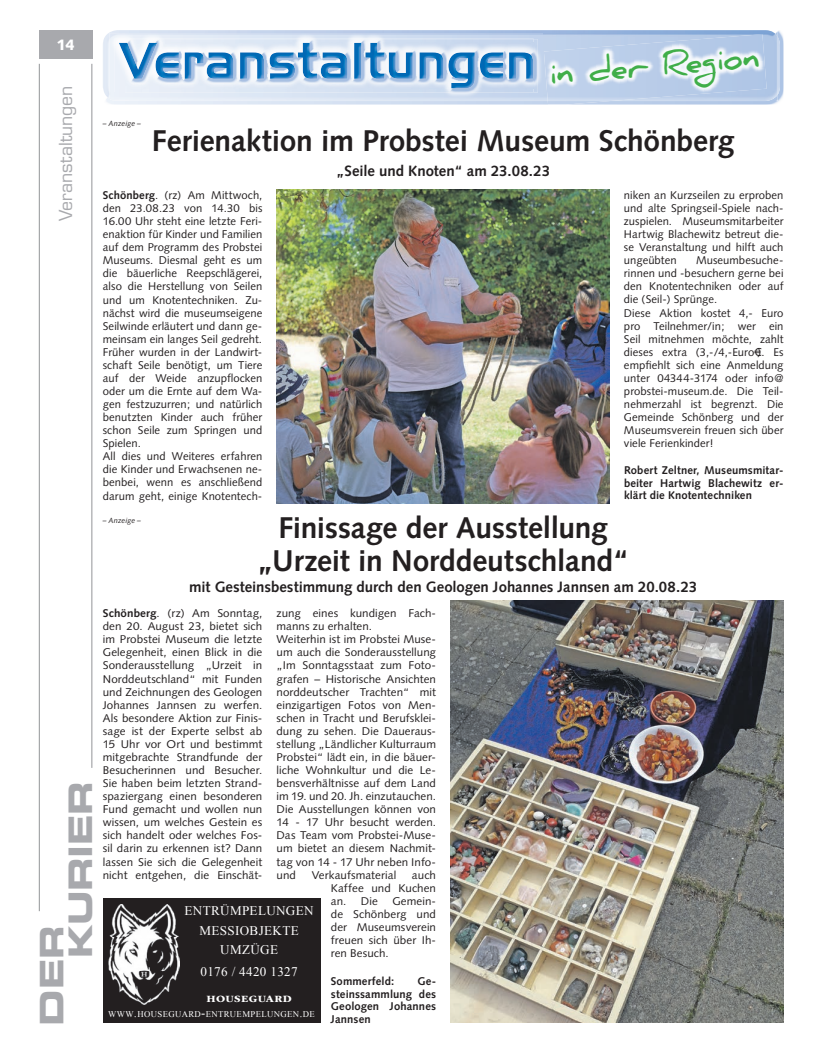
<style>
.page{position:relative;width:819px;height:1053px;background:#fff}
.page>*{position:absolute;margin:0;border:0;box-sizing:border-box;transform-origin:0 0}
.t1{font:32.5px/28.9px "Eurostile LT Std Bold Ex 2";letter-spacing:-.01em;color:#a8a9ad}
.t2{font:700 31.25px "Daniel";color:#40ae49}
.t3{font:700 30px/32.5px "Syntax LT Std";letter-spacing:-.005em;color:#231f20;text-align:center}
.t4{font:17.5px "Eurostile LT Std";letter-spacing:-.005em;color:#a8a9ad}
.t5{font:700 15px "Syntax LT Std";letter-spacing:-.005em;color:#231f20}
.t6{font:900 15px "Syntax LT Std";color:#fff}
.t7{font:13.12px/19.5px "Times New Roman";letter-spacing:.025em;color:#fff;text-align:center}
.t8{font:11.25px/13px "Syntax";letter-spacing:.005em;color:#231f20;text-align:justify}
.t9{font:700 11.25px/12.5px "Syntax LT Std";letter-spacing:.01em;color:#231f20;text-align:justify}
.t10{font:700 10px "ITC Garamond Std";letter-spacing:.03em;color:#fff;scale:1.14 1}
.t11{font:8.75px "Times New Roman";letter-spacing:.04em;color:#fff}
.t12{font:italic 7.5px "Syntax LT Std";letter-spacing:.01em;color:#231f20}
.s1{font-weight:700}
.s2{font-size:12.5px}
</style>
<div class="page">
<hr style="left:39px;top:64px;width:1px;height:847px;background:#939598">
<hr style="left:92px;top:64px;width:1px;height:703px;background:#939598">
<div style="left:39px;top:30px;width:53px;height:29px;background:#a8a9ad"></div>
<div style="left:103px;top:898px;width:217px;height:124px;background:#231f20"></div>
<img style="left:108px;top:904px;width:71px;height:100px">
<img style="left:106px;top:31px;width:677px;height:74px">
<img style="left:778px;top:39px;width:2px;height:54px">
<img style="left:103px;top:40px;width:1px;height:51px">
<img style="left:104px;top:37px;width:1px;height:56px">
<img style="left:105px;top:30px;width:672px;height:71px">
<img style="left:109px;top:33px;width:434px;height:65px">
<img style="left:125px;top:39px;width:412px;height:54px">
<img style="left:125px;top:39px;width:408px;height:53px">
<img style="left:125px;top:43px;width:408px;height:45px">
<img style="left:547px;top:102px;width:63px;height:3px">
<img style="left:547px;top:101px;width:64px;height:1px">
<img style="left:544px;top:34px;width:222px;height:67px">
<img style="left:276px;top:190px;width:333px;height:313px">
<img style="left:450px;top:601px;width:333px;height:421px">
<p class="t6" style="left:56px;top:36px;width:20px">14</p>
<p class="t4" style="left:55px;top:221px;width:137px;rotate:-90deg">Veranstaltungen</p>
<p class="t1" style="left:37px;top:958px;width:179px;text-indent:-67px;rotate:-90deg">Der<br>Kurier</p>
<p class="t2" style="left:548px;top:56px;width:212px;rotate:-5deg">in der Region</p>
<p class="t12" style="left:103px;top:119px;width:40px">– Anzeige –</p>
<p class="t3" style="left:152px;top:125px;width:584px">Ferienaktion im Probstei Museum Schönberg</p>
<p class="t5" style="left:336px;top:162px;width:215px">„Seile und Knoten“ am 23.08.23</p>
<p class="t8" style="left:103px;top:188px;width:161px;text-align:left"><span class="s1">Schönberg</span>. (rz) Am Mittwoch, den 23.08.23 von 14.30 bis<br>16.00 Uhr steht eine letzte Feri&shy;enaktion für Kinder und Familien auf dem Programm des Probstei<br>Museums. Diesmal geht es um die bäuerliche Reepschlägerei, also die Herstellung von Seilen und um Knotentechniken. Zu&shy;nächst wird die museumseigene<br>Seilwinde erläutert und dann ge&shy;meinsam ein langes Seil gedreht.<br>Früher wurden in der Landwirt&shy;schaft Seile benötigt, um Tiere auf der Weide anzupflocken oder um die Ernte auf dem Wa&shy;gen festzuzurren; und natürlich benutzten Kinder auch früher schon Seile zum Springen und<br>Spielen.<br>All dies und Weiteres erfahren die Kinder und Erwachsenen ne&shy;benbei, wenn es anschließend darum geht, einige Knotentech-</p>
<p class="t8" style="left:624px;top:188px;width:161px">niken an Kurzseilen zu erproben und alte Springseil-Spiele nach&shy;zuspielen. Museumsmitarbeiter Hartwig Blachewitz betreut die&shy;se Veranstaltung und hilft auch ungeübten</p>
<p class="t8" style="left:624px;top:254px;width:161px;text-align:left;text-indent:72px">Museumbesuche&shy;rinnen und -besuchern gerne bei den Knotentechniken oder auf die (Seil-) Sprünge.<br>Diese Aktion kostet 4,- Euro pro Teilnehmer/in; wer ein<br>Seil mitnehmen möchte, zahlt dieses extra (3,-/4,-Euro€). Es empfiehlt sich eine Anmeldung unter 04344-3174 oder info@ probstei-museum.de. Die Teil&shy;nehmerzahl ist begrenzt. Die<br>Gemeinde Schönberg und der<br>Museumsverein freuen sich über viele Ferienkinder!</p>
<p class="t9" style="left:624px;top:464px;width:161px">Robert Zeltner, Museumsmitar&shy;beiter Hartwig Blachewitz er&shy;klärt die Knotentechniken</p>
<p class="t12" style="left:103px;top:515px;width:40px">– Anzeige –</p>
<p class="t3" style="left:257px;top:512px;width:374px">Finissage der Ausstellung „Urzeit in Norddeutschland“</p>
<p class="t5" style="left:189px;top:578px;width:509px">mit Gesteinsbestimmung durch den Geologen Johannes Jannsen am 20.08.23</p>
<p class="t8" style="left:103px;top:606px;width:161px"><span class="s1">Schönberg</span>. (rz) Am Sonntag, den 20. August 23, bietet sich im Probstei Museum die letzte Gelegenheit, einen Blick in die Sonderausstellung „Urzeit in Norddeutschland“ mit Funden und Zeichnungen des Geologen Johannes Jannsen zu werfen.<br>Als besondere Aktion zur Finis&shy;sage ist der Experte selbst ab 15 Uhr vor Ort und bestimmt mitgebrachte Strandfunde der Besucherinnen und Besucher.<br>Sie haben beim letzten Strand&shy;spaziergang einen besonderen Fund gemacht und wollen nun wissen, um welches Gestein es sich handelt oder welches Fos&shy;sil darin zu erkennen ist? Dann lassen Sie sich die Gelegenheit nicht entgehen, die Einschät-</p>
<p class="t8" style="left:276px;top:606px;width:161px;text-align:left">zung eines kundigen Fach&shy;manns zu erhalten.<br>Weiterhin ist im Probstei Muse&shy;um auch die Sonderausstellung „Im Sonntagsstaat zum Foto&shy;grafen – Historische Ansichten norddeutscher Trachten“ mit einzigartigen Fotos von Men&shy;schen in Tracht und Berufsklei&shy;dung zu sehen. Die Daueraus&shy;stellung „Ländlicher Kulturraum<br>Probstei“ lädt ein, in die bäuer&shy;liche Wohnkultur und die Le&shy;bensverhältnisse auf dem Land im 19. und 20. Jh. einzutauchen.<br>Die Ausstellungen können von<br>14 - 17 Uhr besucht werden.<br>Das Team vom Probstei-Muse&shy;um bietet an diesem Nachmit&shy;tag von 14 - 17 Uhr neben Info&shy;und</p>
<p class="t8" style="left:311px;top:868px;width:86px">Verkaufsmaterial</p>
<p class="t8" style="left:331px;top:868px;width:107px;text-indent:81px">auch Kaffee und Kuchen an. Die</p>
<p class="t8" style="left:331px;top:894px;width:107px;text-indent:61px">Gemein&shy;de Schönberg und der Museumsverein freuen sich über Ih&shy;ren Besuch.</p>
<p class="t7" style="left:185px;top:900px;width:130px">ENTRÜMPELUNGEN<br>MESSIOBJEKTE<br>UMZÜGE</p>
<p class="t7" style="left:200px;top:961px;width:99px">0176 / 4420 1327</p>
<p class="t10" style="left:206px;top:992px;width:76px">HOUSEGUARD</p>
<p class="t9" style="left:331px;top:975px;width:65px">Sommerfeld:</p>
<p class="t9" style="left:331px;top:975px;width:107px;text-indent:86px">Ge&shy;steinssammlung des Geologen Johannes Jannsen</p>
<p class="t11" style="left:108px;top:1007px;width:208px">WWW<span class="s2">.</span>HOUSEGUARD<span class="s2">-</span>ENTRUEMPELUNGEN<span class="s2">.</span>DE</p>
</div>
